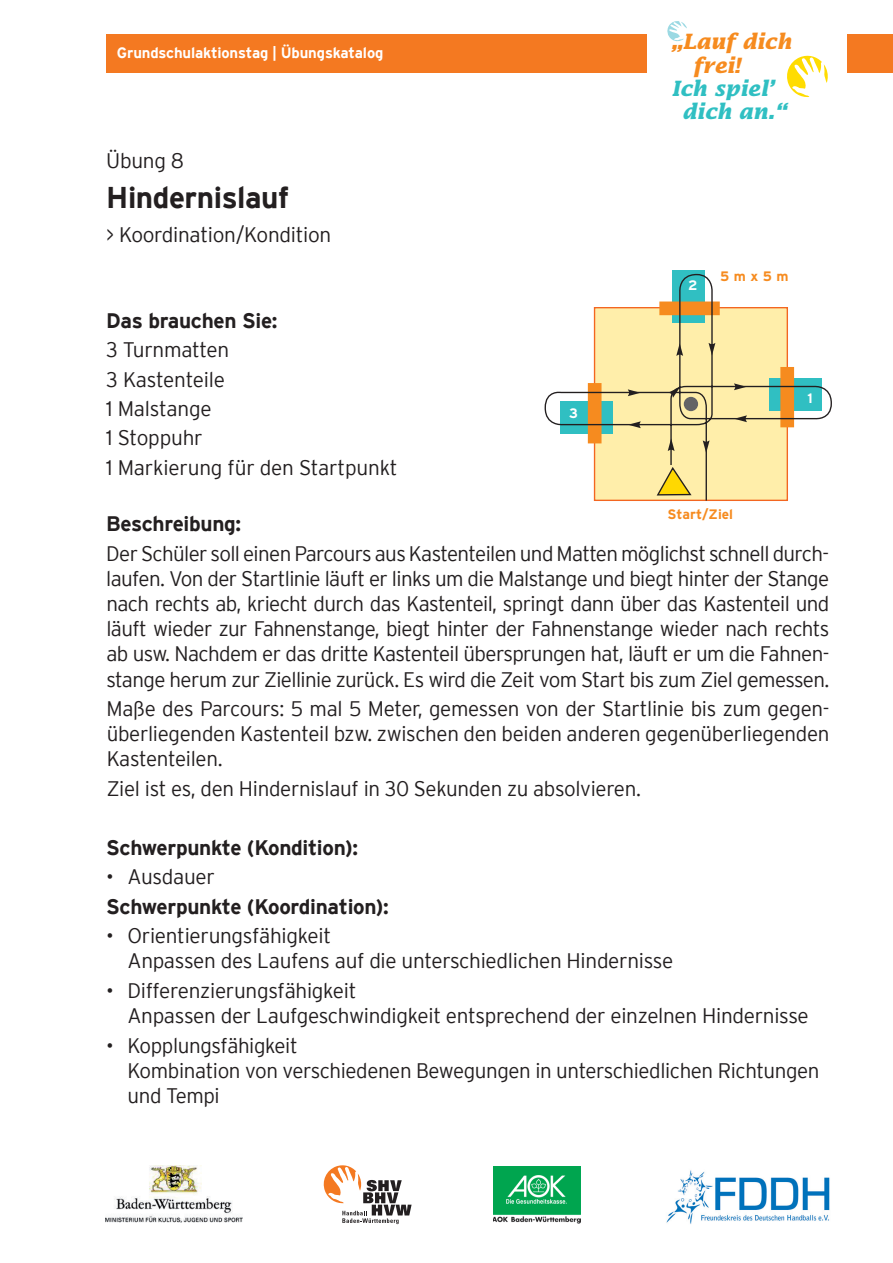
<style>
.page{position:relative;width:893px;height:1263px;background:#fff}
.page>*{position:absolute;margin:0;border:0;box-sizing:border-box;transform-origin:0 0}
.t1{font:700 30px "Interstate";letter-spacing:-.015em;color:#231f20}
.t2{font:italic 700 21.15px/23.2px "Lucida Std";letter-spacing:-.005em;color:#30bfc2;text-align:center}
.t3{font:italic 700 21.15px/23.2px "Lucida Std";letter-spacing:-.005em;color:#f68b1f}
.t4{font:300 21px/25.2px "Interstate";letter-spacing:-.015em;color:#231f20}
.t5{font:700 21px "Interstate";letter-spacing:-.015em;color:#231f20}
.t6{font:700 15px "Interstate";letter-spacing:-.01em;color:#fff}
.t7{font:700 13.65px "Interstate";color:#f68b1f}
.t8{font:700 13.65px "Interstate";color:#fff}
</style>
<div class="page">
<div style="left:106px;top:34px;width:787px;height:39px;background:#f47921"></div>
<div style="left:647px;top:0;width:200px;height:140px;background:#fff"></div>
<svg style="left:667px;top:21px;width:20px;height:21px"></svg>
<svg style="left:787px;top:55px;width:41px;height:42px"></svg>
<img style="left:105px;top:1165px;width:137px;height:57px">
<img style="left:493px;top:1166px;width:88px;height:58px">
<svg style="left:324px;top:1165px;width:88px;height:59px"></svg>
<img style="left:666px;top:1170px;width:164px;height:54px">
<div style="left:672px;top:270px;width:33px;height:53px;background:#30bfc2"></div>
<svg style="left:545px;top:273px;width:287px;height:228px"></svg>
<svg style="left:668px;top:387px;width:12px;height:11px"></svg>
<svg style="left:734px;top:383px;width:13px;height:7px"></svg>
<svg style="left:734px;top:415px;width:13px;height:7px"></svg>
<svg style="left:676px;top:343px;width:7px;height:13px"></svg>
<svg style="left:708px;top:343px;width:7px;height:12px"></svg>
<svg style="left:703px;top:440px;width:7px;height:13px"></svg>
<svg style="left:628px;top:389px;width:12px;height:7px"></svg>
<svg style="left:628px;top:421px;width:13px;height:7px"></svg>
<p class="t6" style="left:117px;top:45px;width:268px">Grundschulaktionstag | Übungskatalog</p>
<p class="t4" style="left:106px;top:148px;width:79px">Übung 8</p>
<h1 class="t1" style="left:106px;top:181px;width:184px">Hindernislauf</h1>
<p class="t4" style="left:106px;top:222px;width:226px">&gt; Koordination/Kondition</p>
<p class="t3" style="left:693px;top:30px;width:100px;text-indent:-21px">„Lauf dich frei!</p>
<p class="t2" style="left:671px;top:76px;width:116px">Ich spiel’ dich an.“</p>
<p class="t8" style="left:688px;top:278px;width:11px">2</p>
<p class="t7" style="left:720px;top:269px;width:70px">5mx5m</p>
<p class="t5" style="left:106px;top:309px;width:173px">Das brauchen Sie:</p>
<p class="t4" style="left:106px;top:335px;width:293px;line-height:29.4px">3 Turnmatten<br>3 Kastenteile<br>1 Malstange<br>1 Stoppuhr<br>1 Markierung für den Startpunkt</p>
<p class="t5" style="left:106px;top:512px;width:136px">Beschreibung:</p>
<p class="t4" style="left:106px;top:540px;width:725px;text-align:justify">Der Schüler soll einen Parcours aus Kastenteilen und Matten möglichst schnell durch&shy;laufen. Von der Startlinie läuft er links um die Malstange und biegt hinter der Stange nach rechts ab, kriecht durch das Kastenteil, springt dann über das Kastenteil und läuft wieder zur Fahnenstange, biegt hinter der Fahnenstange wieder nach rechts ab usw. Nachdem er das dritte Kastenteil übersprungen hat, läuft er um die Fahnen&shy;stange herum zur Ziellinie zurück. Es wird die Zeit vom Start bis zum Ziel gemessen.</p>
<p class="t4" style="left:107px;top:696px;width:724px;text-align:justify">Maße des Parcours: 5 mal 5 Meter, gemessen von der Startlinie bis zum gegen&shy;überliegenden Kastenteil bzw. zwischen den beiden anderen gegenüberliegenden Kastenteilen.</p>
<p class="t4" style="left:107px;top:776px;width:536px">Ziel ist es, den Hindernislauf in 30 Sekunden zu absolvieren.</p>
<p class="t8" style="left:807px;top:390px;width:7px">1</p>
<p class="t8" style="left:569px;top:405px;width:10px">3</p>
<p class="t7" style="left:667px;top:507px;width:67px">Start/Ziel</p>
<p class="t5" style="left:106px;top:836px;width:253px">Schwerpunkte (Kondition):</p>
<p class="t4" style="left:106px;top:864px;width:110px">• Ausdauer</p>
<p class="t5" style="left:106px;top:895px;width:284px">Schwerpunkte (Koordination):</p>
<p class="t4" style="left:128px;top:923px;width:547px;text-indent:-21px">• Orientierungsfähigkeit<br>Anpassen des Laufens auf die unterschiedlichen Hindernisse</p>
<p class="t4" style="left:128px;top:978px;width:683px;text-indent:-21px">• Differenzierungsfähigkeit<br>Anpassen der Laufgeschwindigkeit entsprechend der einzelnen Hindernisse</p>
<p class="t4" style="left:128px;top:1032px;width:693px;text-indent:-21px">• Kopplungsfähigkeit<br>Kombination von verschiedenen Bewegungen in unterschiedlichen Richtungen und Tempi</p>
</div>
